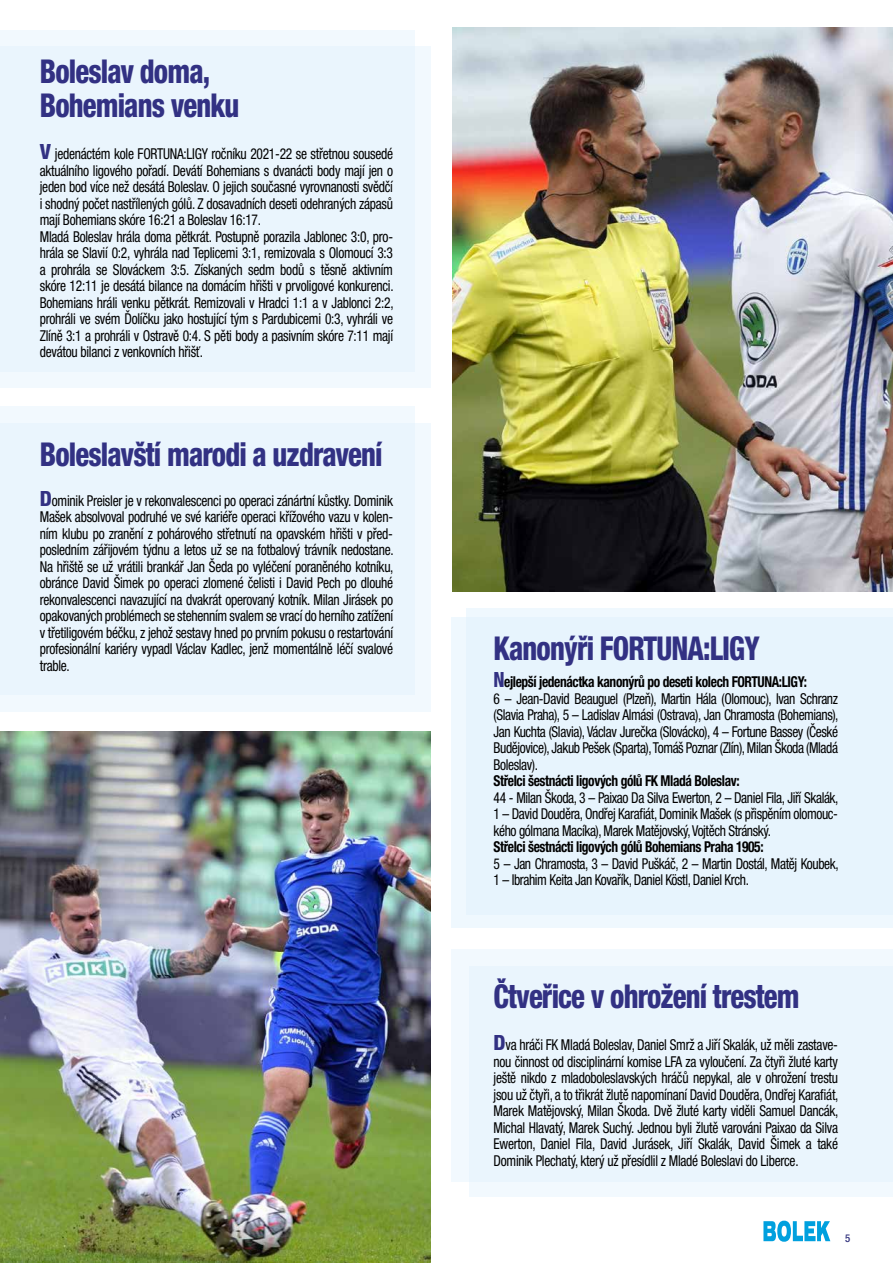
<style>
.page{position:relative;width:893px;height:1263px;background:#fff}
.page>*{position:absolute;margin:0;border:0;box-sizing:border-box;transform-origin:0 0}
.t1{font:800 condensed 32.85px/34.2px "Helvetica Neue LT Pro";letter-spacing:-.03em;color:#323183;scale:.87 1}
.t2{font:condensed 15px/16.5px "Helvetica Neue LT Pro";letter-spacing:-.02em;color:#000;text-align:justify;scale:.9 1}
.t3{font:700 condensed 15px "Helvetica Neue LT Pro";letter-spacing:-.03em;color:#000;scale:.9 1}
.t4{font:500 condensed 10.8px "Helvetica Neue LT Pro";color:#34357f}
.s1{font-weight:800;font-size:21px;color:#323183}
.s2{font-weight:700}
</style>
<div class="page">
<svg style="left:763px;top:1221px;width:67px;height:21px"></svg>
<div style="left:469px;top:967px;width:424px;height:230px;background:#f2f9fe"></div>
<div style="left:451px;top:949px;width:442px;height:233px;background:#eaf5fd"></div>
<div style="left:466px;top:608px;width:427px;height:307px;background:#eff8fe"></div>
<div style="left:451px;top:617px;width:442px;height:311px;background:#e7f4fd"></div>
<div style="left:0;top:46px;width:430px;height:341px;background:#f2f9fe"></div>
<div style="left:0;top:30px;width:415px;height:342px;background:#eaf5fd"></div>
<img style="left:453px;top:28px;width:440px;height:563px">
<div style="left:0;top:423px;width:430px;height:288px;background:#f2f9fe"></div>
<div style="left:0;top:406px;width:415px;height:289px;background:#eaf5fd"></div>
<img style="left:0;top:731px;width:430px;height:532px">
<h1 class="t1" style="left:40px;top:54px;width:231px">Boleslav doma,<br>Bohemians venku</h1>
<p class="t2" style="left:40px;top:145px;width:395px;text-align:left"><span class="s1">V</span> jedenáctém kole FORTUNA:LIGY ročníku 2021-22 se střetnou sousedé aktuálního ligového pořadí. Devátí Bohemians s dvanácti body mají jen o jeden bod více než desátá Boleslav. O jejich současné vyrovnanosti svědčí i shodný počet nastřílených gólů. Z dosavadních deseti odehraných zápasů mají Bohemians skóre 16:21 a Boleslav 16:17.<br>Mladá Boleslav hrála doma pětkrát. Postupně porazila Jablonec 3:0, pro&shy;hrála se Slavií 0:2, vyhrála nad Teplicemi 3:1, remizovala s Olomoucí 3:3 a prohrála se Slováckem 3:5. Získaných sedm bodů s těsně aktivním skóre 12:11 je desátá bilance na domácím hřišti v prvoligové konkurenci.<br>Bohemians hráli venku pětkrát. Remizovali v Hradci 1:1 a v Jablonci 2:2, prohráli ve svém Ďolíčku jako hostující tým s Pardubicemi 0:3, vyhráli ve Zlíně 3:1 a prohráli v Ostravě 0:4. S pěti body a pasivním skóre 7:11 mají devátou bilanci z venkovních hřišť.</p>
<h1 class="t1" style="left:40px;top:436px;width:396px">Boleslavští marodi a uzdravení</h1>
<p class="t2" style="left:40px;top:492px;width:395px"><span class="s1">D</span>ominik Preisler je v rekonvalescenci po operaci zánártní kůstky. Dominik Mašek absolvoval podruhé ve své kariéře operaci křížového vazu v kolen&shy;ním klubu po zranění z pohárového střetnutí na opavském hřišti v před&shy;posledním zářijovém týdnu a letos už se na fotbalový trávník nedostane.<br>Na hřiště se už vrátili brankář Jan Šeda po vyléčení poraněného kotníku, obránce David Šimek po operaci zlomené čelisti i David Pech po dlouhé rekonvalescenci navazující na dvakrát operovaný kotník. Milan Jirásek po opakovaných problémech se stehenním svalem se vrací do herního zatížení v třetiligovém béčku, z jehož sestavy hned po prvním pokusu o restartování profesionální kariéry vypadl Václav Kadlec, jenž momentálně léčí svalové trable.</p>
<h1 class="t1" style="left:494px;top:631px;width:307px">Kanonýři FORTUNA:LIGY</h1>
<p class="t2" style="left:494px;top:673px;width:385px;text-align:left"><span class="s1">N</span><span class="s2">ejlepší jedenáctka kanonýrů po deseti kolech FORTUNA:LIGY:<br></span>6 – Jean-David Beauguel (Plzeň), Martin Hála (Olomouc), Ivan Schranz (Slavia Praha), 5 – Ladislav Almási (Ostrava), Jan Chramosta (Bohemians), Jan Kuchta (Slavia), Václav Jurečka (Slovácko), 4 – Fortune Bassey (České Budějovice), Jakub Pešek (Sparta), Tomáš Poznar (Zlín), Milan Škoda (Mladá Boleslav).</p>
<p class="t3" style="left:494px;top:772px;width:275px">Střelci šestnácti ligových gólů FK Mladá Boleslav:</p>
<p class="t2" style="left:494px;top:789px;width:385px">44 - Milan Škoda, 3 – Paixao Da Silva Ewerton, 2 – Daniel Fila, Jiří Skalák, 1 – David Douděra, Ondřej Karafiát, Dominik Mašek (s přispěním olomouc&shy;kého gólmana Macíka), Marek Matějovský, Vojtěch Stránský.</p>
<p class="t3" style="left:494px;top:838px;width:301px">Střelci šestnácti ligových gólů Bohemians Praha 1905:</p>
<p class="t2" style="left:494px;top:855px;width:385px">5 – Jan Chramosta, 3 – David Puškáč, 2 – Martin Dostál, Matěj Koubek,<br>1 – Ibrahim Keita Jan Kovařík, Daniel Köstl, Daniel Krch.</p>
<h1 class="t1" style="left:494px;top:979px;width:353px">Čtveřice v ohrožení trestem</h1>
<p class="t2" style="left:494px;top:1036px;width:385px"><span class="s1">D</span>va hráči FK Mladá Boleslav, Daniel Smrž a Jiří Skalák, už měli zastave&shy;nou činnost od disciplinární komise LFA za vyloučení. Za čtyři žluté karty ještě nikdo z mladoboleslavských hráčů nepykal, ale v ohrožení trestu jsou už čtyři, a to třikrát žlutě napomínaní David Douděra, Ondřej Karafiát, Marek Matějovský, Milan Škoda. Dvě žluté karty viděli Samuel Dancák, Michal Hlavatý, Marek Suchý. Jednou byli žlutě varováni Paixao da Silva Ewerton, Daniel Fila, David Jurásek, Jiří Skalák, David Šimek a také Dominik Plechatý, který už přesídlil z Mladé Boleslavi do Liberce.</p>
<p class="t4" style="left:845px;top:1231px;width:7px">5</p>
</div>
